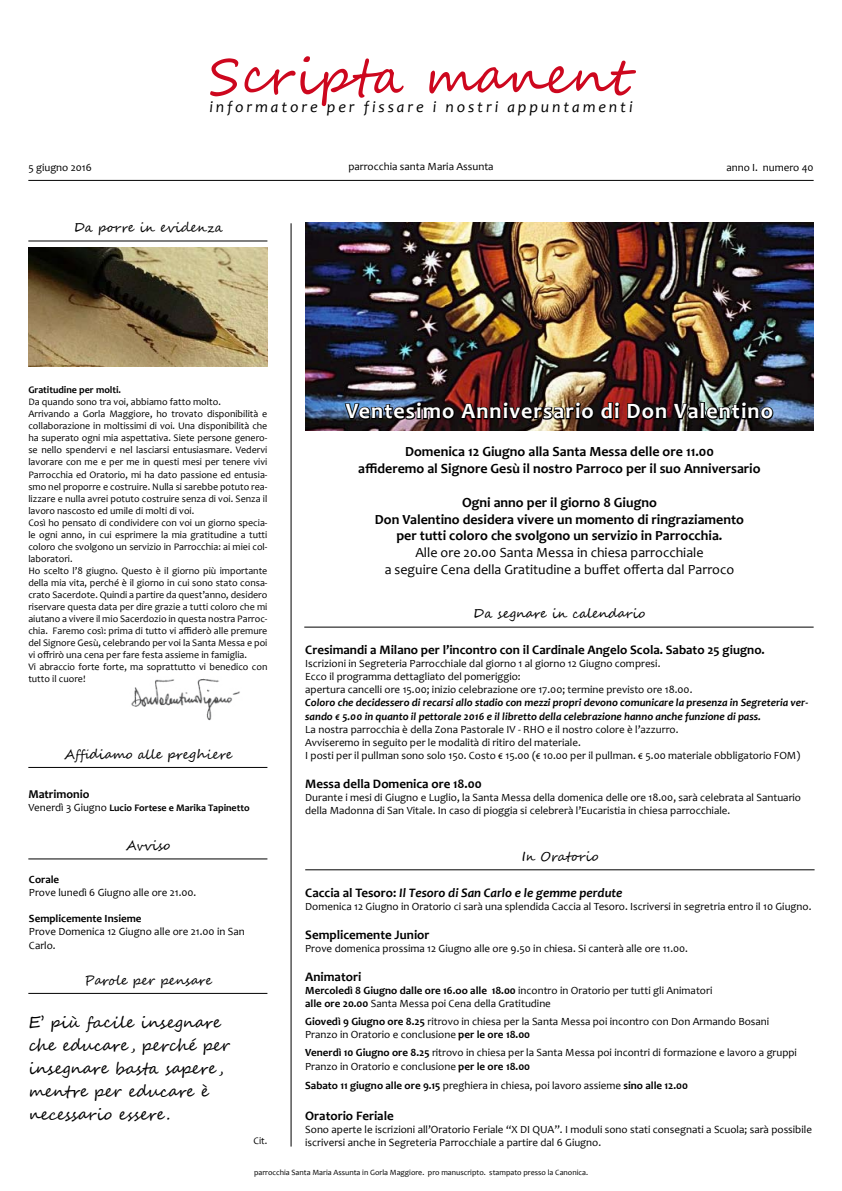
<style>
.page{position:relative;width:842px;height:1191px;background:#fff}
.page>*{position:absolute;margin:0;border:0;box-sizing:border-box;transform-origin:0 0}
.t1{font:50px "Segoe Script";letter-spacing:.01em;color:#cd071e}
.t2{font:700 22px "Candara";letter-spacing:.05em;color:#fff}
.t3{font:16px/23px "Segoe Script";color:#000}
.t4{font:italic 16px "Candara";letter-spacing:.18em;color:#000}
.t5{font:700 14px/16.8px "Candara";color:#000;text-align:center}
.t6{font:14px/16.8px "Candara";color:#000;text-align:center}
.t7{font:700 13px "Candara";color:#000}
.t8{font:13px "Segoe Script";color:#000}
.t9{font:italic 700 13px "Candara";color:#000}
.t10{font:13px "Segoe Script";letter-spacing:-.02em;color:#000}
.t11{font:700 12px "Candara";color:#000}
.t12{font:11px/13.2px "Candara";color:#000}
.t13{font:italic 700 11px/13.2px "Candara";color:#000}
.t14{font:700 11px "Candara";color:#000}
.t15{font:10px/12px "Candara";color:#000}
.t16{font:700 10px "Candara";color:#000}
.t17{font:8px "Candara";color:#000}
.s1{font-weight:400;font-size:11px}
.s2{font-style:normal}
.s3{font-weight:700}
.s4{font-weight:400}
</style>
<div class="page">
<img style="left:305px;top:223px;width:509px;height:207px">
<hr style="left:291px;top:223px;width:1px;height:923px;background:#000">
<hr style="left:28px;top:180px;width:786px;height:1px;background:#000">
<hr style="left:28px;top:767px;width:239px;height:1px;background:#000">
<hr style="left:28px;top:241px;width:239px;height:1px;background:#000">
<hr style="left:28px;top:993px;width:239px;height:1px;background:#000">
<hr style="left:304px;top:627px;width:510px;height:1px;background:#000">
<hr style="left:305px;top:869px;width:509px;height:1px;background:#000">
<img style="left:131px;top:678px;width:109px;height:43px">
<img style="left:28px;top:248px;width:239px;height:119px">
<img style="left:344px;top:401px;width:431px;height:20px">
<hr style="left:28px;top:858px;width:239px;height:1px;background:#000">
<h1 class="t1" style="left:209px;top:36px;width:421px">Scripta manent</h1>
<h3 class="t4" style="left:209px;top:97px;width:425px">informatore per fissare i nostri appuntamenti</h3>
<p class="t12" style="left:348px;top:160px;width:147px">parrocchia santa Maria Assunta</p>
<p class="t12" style="left:28px;top:161px;width:65px">5 giugno 2016</p>
<p class="t12" style="left:726px;top:160px;width:89px">anno I. numero 40</p>
<p class="t8" style="left:74px;top:217px;width:151px">Da porre in evidenza</p>
<p class="t16" style="left:28px;top:384px;width:94px">Gratitudine per molti.</p>
<p class="t15" style="left:28px;top:396px;width:241px">Da quando sono tra voi, abbiamo fatto molto.<br>Arrivando a Gorla Maggiore, ho trovato disponibilità e collaborazione in moltissimi di voi. Una disponibilità che ha superato ogni mia aspettativa. Siete persone genero&shy;se nello spendervi e nel lasciarsi entusiasmare. Vedervi lavorare con me e per me in questi mesi per tenere vivi Parrocchia ed Oratorio, mi ha dato passione ed entusia&shy;smo nel proporre e costruire. Nulla si sarebbe potuto rea&shy;lizzare e nulla avrei potuto costruire senza di voi. Senza il lavoro nascosto ed umile di molti di voi.<br>Così ho pensato di condividere con voi un giorno specia&shy;le ogni anno, in cui esprimere la mia gratitudine a tutti coloro che svolgono un servizio in Parrocchia: ai miei col&shy;laboratori.<br>Ho scelto l’8 giugno. Questo è il giorno più importante della mia vita, perché è il giorno in cui sono stato consa&shy;crato Sacerdote. Quindi a partire da quest’anno, desidero riservare questa data per dire grazie a tutti coloro che mi aiutano a vivere il mio Sacerdozio in questa nostra Parroc&shy;chia. Faremo così: prima di tutto vi affiderò alle premure del Signore Gesù, celebrando per voi la Santa Messa e poi vi offrirò una cena per fare festa assieme in famiglia.<br>Vi abraccio forte forte, ma soprattutto vi benedico con tutto il cuore!</p>
<p class="t8" style="left:64px;top:743px;width:170px">Affidiamo alle preghiere</p>
<p class="t11" style="left:28px;top:786px;width:63px">Matrimonio</p>
<p class="t16" style="left:28px;top:801px;width:223px"><span class="s1">Venerdì 3 Giugno</span> Lucio Fortese e Marika Tapinetto</p>
<p class="t8" style="left:126px;top:835px;width:46px">Avviso</p>
<p class="t14" style="left:29px;top:872px;width:32px">Corale</p>
<p class="t12" style="left:29px;top:885px;width:169px">Prove lunedì 6 Giugno alle ore 21.00.</p>
<p class="t14" style="left:29px;top:912px;width:114px">Semplicemente Insieme</p>
<p class="t12" style="left:29px;top:925px;width:217px">Prove Domenica 12 Giugno alle ore 21.00 in San<br>Carlo.</p>
<p class="t10" style="left:85px;top:969px;width:129px">Parole per pensare</p>
<h3 class="t3" style="left:28px;top:1011px;width:203px">E’ più facile insegnare che educare , perché per insegnare basta sapere , mentre per educare è necessario essere.</h3>
<p class="t15" style="left:254px;top:1134px;width:15px">Cit.</p>
<h2 class="t2" style="left:346px;top:398px;width:429px">Ventesimo Anniversario di Don Valentino</h2>
<p class="t5" style="left:358px;top:443px;width:404px">Domenica 12 Giugno alla Santa Messa delle ore 11.00<br>affideremo al Signore Gesù il nostro Parroco per il suo Anniversario</p>
<p class="t5" style="left:375px;top:494px;width:371px">Ogni anno per il giorno 8 Giugno<br>Don Valentino desidera vivere un momento di ringraziamento per tutti coloro che svolgono un servizio in Parrocchia.</p>
<p class="t6" style="left:385px;top:544px;width:351px">Alle ore 20.00 Santa Messa in chiesa parrocchiale<br>a seguire Cena della Gratitudine a buffet offerta dal Parroco</p>
<p class="t8" style="left:473px;top:603px;width:174px">Da segnare in calendario</p>
<p class="t7" style="left:305px;top:641px;width:461px">Cresimandi a Milano per l’incontro con il Cardinale Angelo Scola. Sabato 25 giugno.</p>
<p class="t12" style="left:305px;top:656px;width:389px">Iscrizioni in Segreteria Parrocchiale dal giorno 1 al giorno 12 Giugno compresi.<br>Ecco il programma dettagliato del pomeriggio:<br>apertura cancelli ore 15.00; inizio celebrazione ore 17.00; termine previsto ore 18.00.</p>
<p class="t13" style="left:305px;top:696px;width:504px">Coloro che decidessero di recarsi allo stadio con mezzi propri devono comunicare la presenza in Segreteria ver&shy;sando € 5.00 in quanto il pettorale 2016 e il libretto della celebrazione hanno anche funzione di pass.</p>
<p class="t12" style="left:305px;top:722px;width:496px">La nostra parrocchia è della Zona Pastorale IV - RHO e il nostro colore è l’azzurro.<br>Avviseremo in seguito per le modalità di ritiro del materiale.<br>I posti per il pullman sono solo 150. Costo € 15.00 (€ 10.00 per il pullman. € 5.00 materiale obbligatorio FOM)</p>
<p class="t7" style="left:305px;top:776px;width:178px">Messa della Domenica ore 18.00</p>
<p class="t12" style="left:305px;top:791px;width:497px">Durante i mesi di Giugno e Luglio, la Santa Messa della domenica delle ore 18.00, sarà celebrata al Santuario della Madonna di San Vitale. In caso di pioggia si celebrerà l’Eucaristia in chiesa parrocchiale.</p>
<p class="t8" style="left:522px;top:846px;width:78px">In Oratorio</p>
<p class="t9" style="left:305px;top:884px;width:319px"><span class="s2">Caccia al Tesoro:</span> Il Tesoro di San Carlo e le gemme perdute</p>
<p class="t12" style="left:305px;top:899px;width:508px">Domenica 12 Giugno in Oratorio ci sarà una splendida Caccia al Tesoro. Iscriversi in segretria entro il 10 Giugno.</p>
<p class="t7" style="left:305px;top:926px;width:126px">Semplicemente Junior</p>
<p class="t12" style="left:305px;top:941px;width:384px">Prove domenica prossima 12 Giugno alle ore 9.50 in chiesa. Si canterà alle ore 11.00.</p>
<p class="t7" style="left:305px;top:968px;width:58px">Animatori</p>
<p class="t12" style="left:305px;top:983px;width:409px"><span class="s3">Mercoledì 8 Giugno dalle ore 16.oo alle 18.00</span> incontro in Oratorio per tutti gli Animatori <span class="s3">alle ore 20.00</span> Santa Messa poi Cena della Gratitudine</p>
<p class="t12" style="left:305px;top:1015px;width:466px"><span class="s3">Giovedì 9 Giugno ore 8.25</span> ritrovo in chiesa per la Santa Messa poi incontro con Don Armando Bosani<br>Pranzo in Oratorio e conclusione <span class="s3">per le ore 18.00</span></p>
<p class="t12" style="left:305px;top:1046px;width:493px"><span class="s3">Venerdì 10 Giugno ore 8.25</span> ritrovo in chiesa per la Santa Messa poi incontri di formazione e lavoro a gruppi<br>Pranzo in Oratorio e conclusione <span class="s3">per le ore 18.00</span></p>
<p class="t14" style="left:305px;top:1078px;width:384px">Sabato 11 giugno alle ore 9.15 <span class="s4">preghiera in chiesa, poi lavoro assieme</span> sino alle 12.00</p>
<p class="t7" style="left:305px;top:1107px;width:90px">Oratorio Feriale</p>
<p class="t12" style="left:305px;top:1123px;width:508px">Sono aperte le iscrizioni all’Oratorio Feriale “X DI QUA”. I moduli sono stati consegnati a Scuola; sarà possibile iscriversi anche in Segreteria Parrocchiale a partire dal 6 Giugno.</p>
<p class="t17" style="left:254px;top:1167px;width:335px">parrocchia Santa Maria Assunta in Gorla Maggiore. pro manuscripto. stampato presso la Canonica.</p>
</div>
